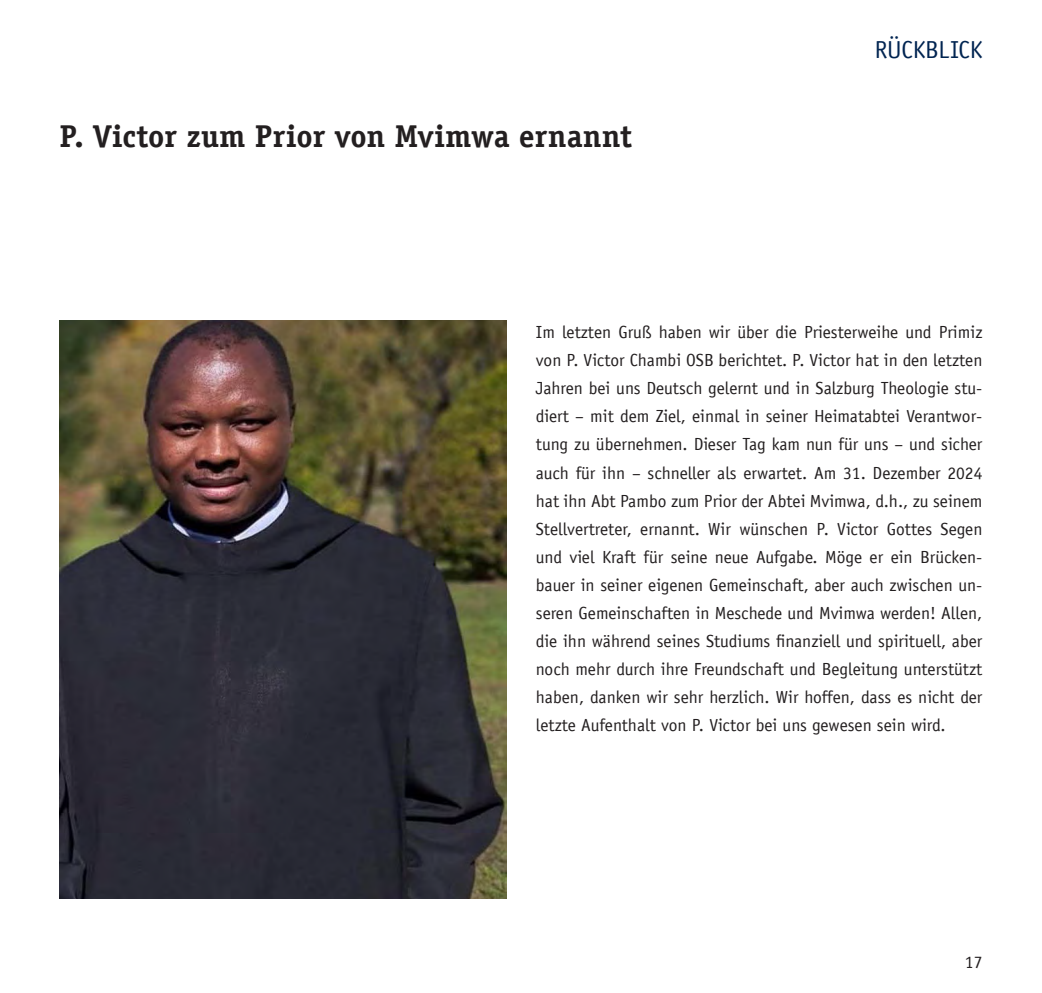
<style>
.page{position:relative;width:1042px;height:993px;background:#fff}
.page>*{position:absolute;margin:0;border:0;box-sizing:border-box;transform-origin:0 0}
.t1{font:700 31.5px "Officina Serif LT";color:#231f20}
.t2{font:24.5px "Officina Sans LT";letter-spacing:-.005em;color:#002451}
.t3{font:17.5px/28px "Officina Sans LT";color:#231f20;text-align:justify}
</style>
<div class="page">
<img style="left:60px;top:320px;width:446px;height:578px">
<h1 class="t1" style="left:60px;top:116px;width:574px">P. Victor zum Prior von Mvimwa ernannt</h1>
<h2 class="t2" style="left:875px;top:35px;width:109px">RÜCKBLICK</h2>
<p class="t3" style="left:536px;top:318px;width:448px">Im letzten Gruß haben wir über die Priesterweihe und Primiz von P. Victor Chambi OSB berichtet. P. Victor hat in den letzten Jahren bei uns Deutsch gelernt und in Salzburg Theologie stu&shy;diert – mit dem Ziel, einmal in seiner Heimatabtei Verantwor&shy;tung zu übernehmen. Dieser Tag kam nun für uns – und sicher auch für ihn – schneller als erwartet. Am 31. Dezember 2024 hat ihn Abt Pambo zum Prior der Abtei Mvimwa, d.h., zu seinem Stellvertreter, ernannt. Wir wünschen P. Victor Gottes Segen und viel Kraft für seine neue Aufgabe. Möge er ein Brücken&shy;bauer in seiner eigenen Gemeinschaft, aber auch zwischen un&shy;seren Gemeinschaften in Meschede und Mvimwa werden! Allen, die ihn während seines Studiums finanziell und spirituell, aber noch mehr durch ihre Freundschaft und Begleitung unterstützt haben, danken wir sehr herzlich. Wir hoffen, dass es nicht der letzte Aufenthalt von P. Victor bei uns gewesen sein wird.</p>
<p class="t3" style="left:965px;top:947px;width:19px">17</p>
</div>
